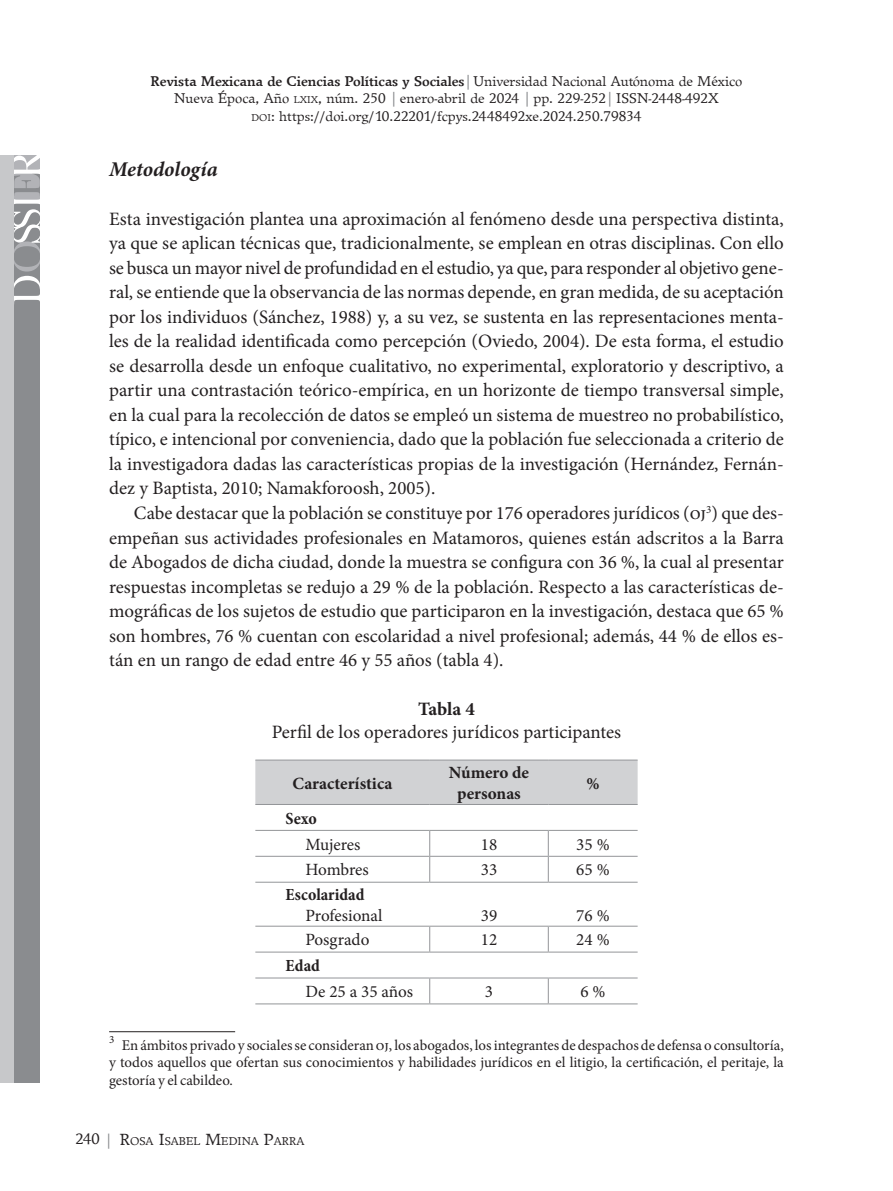
<style>
.page{position:relative;width:893px;height:1191px;background:#fff}
.page>*{position:absolute;margin:0;border:0;box-sizing:border-box;transform-origin:0 0}
.subsubtitulo{font:italic 700 21px "Minion Pro";color:#231f20}
.CT_no_sangria{font:18.9px/24.5px "Minion Pro";color:#231f20;text-align:justify}
.CT_sangría{font:18.9px/24.5px "Minion Pro";letter-spacing:-.005em;color:#231f20;text-align:justify}
.Titulo_centrado_cuerpo{font:18.9px "Minion Pro";color:#231f20}
.tag_tabla_figura{font:700 18.9px "Minion Pro";letter-spacing:-.005em;color:#231f20}
.NR_cuerpo_justizqu{font:17.15px "Minion Pro";color:#231f20}
.NR_cuerpo_bold_centrado{font:700 17.15px/21px "Minion Pro";color:#231f20;text-align:center}
.NR_cuerpo_justizqu-2{font:700 condensed 17.15px "Minion Pro";color:#231f20}
.nota_nueva{font:14.88px/17.8px "Minion Pro";color:#231f20;text-align:justify}
.t1{font:14.53px/17.5px "Breughel T";color:#231f20;text-align:center}
.t2{font:11.72px "Breughel T";color:#231f20}
.s1{font-weight:700}
.s2{color:#808285}
.s3{font-size:10.15px}
.s4{font-size:15.75px}
.s5{font-size:16.62px}
</style>
<div class="page">
<div style="left:14px;top:155px;width:26px;height:927px;background:#8a8c8f"></div>
<svg style="left:14px;top:155px;width:26px;height:149px"></svg>
<div style="left:0;top:155px;width:14px;height:927px;background:#c7c8ca"></div>
<div style="left:255px;top:760px;width:383px;height:44px;background:#d1d2d4"></div>
<hr style="left:255px;top:759px;width:175px;height:1px;background:#939598">
<hr style="left:430px;top:759px;width:118px;height:1px;background:#939598">
<hr style="left:548px;top:759px;width:90px;height:1px;background:#939598">
<hr style="left:255px;top:804px;width:175px;height:1px;background:#939598">
<hr style="left:430px;top:804px;width:118px;height:1px;background:#939598">
<hr style="left:548px;top:804px;width:90px;height:1px;background:#939598">
<hr style="left:255px;top:830px;width:175px;height:1px;background:#939598">
<hr style="left:430px;top:830px;width:118px;height:1px;background:#939598">
<hr style="left:548px;top:830px;width:90px;height:1px;background:#939598">
<hr style="left:255px;top:856px;width:175px;height:1px;background:#939598">
<hr style="left:430px;top:856px;width:118px;height:1px;background:#939598">
<svg style="left:429px;top:831px;width:1px;height:50px"></svg>
<hr style="left:548px;top:856px;width:90px;height:1px;background:#939598">
<svg style="left:548px;top:831px;width:1px;height:50px"></svg>
<hr style="left:255px;top:881px;width:175px;height:1px;background:#939598">
<hr style="left:430px;top:881px;width:118px;height:1px;background:#939598">
<hr style="left:548px;top:881px;width:90px;height:1px;background:#939598">
<hr style="left:255px;top:925px;width:175px;height:1px;background:#939598">
<hr style="left:430px;top:925px;width:118px;height:1px;background:#939598">
<svg style="left:429px;top:926px;width:1px;height:25px"></svg>
<hr style="left:548px;top:925px;width:90px;height:1px;background:#939598">
<svg style="left:548px;top:926px;width:1px;height:25px"></svg>
<hr style="left:255px;top:951px;width:175px;height:1px;background:#939598">
<hr style="left:430px;top:951px;width:118px;height:1px;background:#939598">
<hr style="left:548px;top:951px;width:90px;height:1px;background:#939598">
<hr style="left:255px;top:977px;width:175px;height:1px;background:#939598">
<hr style="left:430px;top:977px;width:118px;height:1px;background:#939598">
<svg style="left:429px;top:978px;width:1px;height:25px"></svg>
<hr style="left:548px;top:977px;width:90px;height:1px;background:#939598">
<svg style="left:548px;top:978px;width:1px;height:25px"></svg>
<hr style="left:255px;top:1003px;width:175px;height:1px;background:#939598">
<hr style="left:430px;top:1003px;width:118px;height:1px;background:#939598">
<hr style="left:548px;top:1003px;width:90px;height:1px;background:#939598">
<hr style="left:109px;top:1031px;width:126px;height:1px;background:#231f20">
<p class="t1" style="left:151px;top:72px;width:593px"><span class="s1">Revista Mexicana de Ciencias Políticas y Sociales</span><span class="s2">⎥</span> Universidad Nacional Autónoma de México<br>Nueva Época, Año <span class="s3">LXIX</span>, núm. 250 <span class="s2">⎥</span> enero-abril de 2024 <span class="s2">⎥</span> pp. 229-252<span class="s2">⎥</span> ISSN-2448-492X<br><span class="s3">DOI</span>: https://doi.org/10.22201/fcpys.2448492xe.2024.250.79834</p>
<p class="subsubtitulo" style="left:109px;top:154px;width:110px">Metodología</p>
<p class="CT_no_sangria" style="left:109px;top:207px;width:676px">Esta investigación plantea una aproximación al fenómeno desde una perspectiva distinta, ya que se aplican técnicas que, tradicionalmente, se emplean en otras disciplinas. Con ello se busca un mayor nivel de profundidad en el estudio, ya que, para responder al objetivo gene&shy;ral, se entiende que la observancia de las normas depende, en gran medida, de su aceptación por los individuos (Sánchez, 1988) y, a su vez, se sustenta en las representaciones menta&shy;les de la realidad identificada como percepción (Oviedo, 2004). De esta forma, el estudio se desarrolla desde un enfoque cualitativo, no experimental, exploratorio y descriptivo, a partir una contrastación teórico-empírica, en un horizonte de tiempo transversal simple, en la cual para la recolección de datos se empleó un sistema de muestreo no probabilístico, típico, e intencional por conveniencia, dado que la población fue seleccionada a criterio de la investigadora dadas las características propias de la investigación (Hernández, Fernán&shy;dez y Baptista, 2010; Namakforoosh, 2005).</p>
<p class="CT_sangría" style="left:109px;top:501px;width:676px;text-indent:25px">Cabe destacar que la población se constituye por 176 operadores jurídicos (oj<sup>3</sup>) que des&shy;empeñan sus actividades profesionales en Matamoros, quienes están adscritos a la Barra de Abogados de dicha ciudad, donde la muestra se configura con 36 %, la cual al presentar respuestas incompletas se redujo a 29 % de la población. Respecto a las características de&shy;mográficas de los sujetos de estudio que participaron en la investigación, destaca que 65 % son hombres, 76 % cuentan con escolaridad a nivel profesional; además, 44 % de ellos es&shy;tán en un rango de edad entre 46 y 55 años (tabla 4).</p>
<p class="tag_tabla_figura" style="left:418px;top:695px;width:58px">Tabla 4</p>
<p class="Titulo_centrado_cuerpo" style="left:272px;top:719px;width:351px">Perfil de los operadores jurídicos participantes</p>
<p class="NR_cuerpo_bold_centrado" style="left:293px;top:772px;width:101px">Característica</p>
<p class="NR_cuerpo_bold_centrado" style="left:449px;top:762px;width:82px">Número de personas</p>
<p class="NR_cuerpo_bold_centrado" style="left:586px;top:772px;width:15px">%</p>
<p class="NR_cuerpo_justizqu-2" style="left:286px;top:806px;width:33px">Sexo</p>
<p class="NR_cuerpo_justizqu" style="left:305px;top:832px;width:57px">Mujeres</p>
<p class="NR_cuerpo_justizqu" style="left:481px;top:832px;width:18px">18</p>
<p class="NR_cuerpo_justizqu" style="left:576px;top:832px;width:35px">35 %</p>
<p class="NR_cuerpo_justizqu" style="left:305px;top:858px;width:65px">Hombres</p>
<p class="NR_cuerpo_justizqu" style="left:481px;top:858px;width:18px">33</p>
<p class="NR_cuerpo_justizqu" style="left:576px;top:858px;width:35px">65 %</p>
<p class="NR_cuerpo_justizqu-2" style="left:286px;top:883px;width:80px">Escolaridad</p>
<p class="NR_cuerpo_justizqu" style="left:305px;top:903px;width:79px">Profesional</p>
<p class="NR_cuerpo_justizqu" style="left:481px;top:903px;width:18px">39</p>
<p class="NR_cuerpo_justizqu" style="left:576px;top:903px;width:35px">76 %</p>
<p class="NR_cuerpo_justizqu" style="left:305px;top:928px;width:65px">Posgrado</p>
<p class="NR_cuerpo_justizqu" style="left:481px;top:928px;width:18px">12</p>
<p class="NR_cuerpo_justizqu" style="left:576px;top:928px;width:35px">24 %</p>
<p class="NR_cuerpo_justizqu-2" style="left:286px;top:954px;width:36px">Edad</p>
<p class="NR_cuerpo_justizqu" style="left:305px;top:980px;width:109px">De 25 a 35 años</p>
<p class="NR_cuerpo_justizqu" style="left:485px;top:980px;width:10px">3</p>
<p class="NR_cuerpo_justizqu" style="left:580px;top:980px;width:27px">6 %</p>
<p class="nota_nueva" style="left:109px;top:1036px;width:676px"><sup>3</sup> En ámbitos privado y sociales se consideran oj, los abogados, los integrantes de despachos de defensa o consultoría, y todos aquellos que ofertan sus conocimientos y habilidades jurídicos en el litigio, la certificación, el peritaje, la gestoría y el cabildeo.</p>
<p class="t2" style="left:75px;top:1134px;width:231px"><span class="s4">240</span> <span class="s2">⎥</span> <span class="s5">R</span>OSA <span class="s5">I</span>SABEL <span class="s5">M</span>EDINA <span class="s5">P</span>ARRA</p>
</div>
